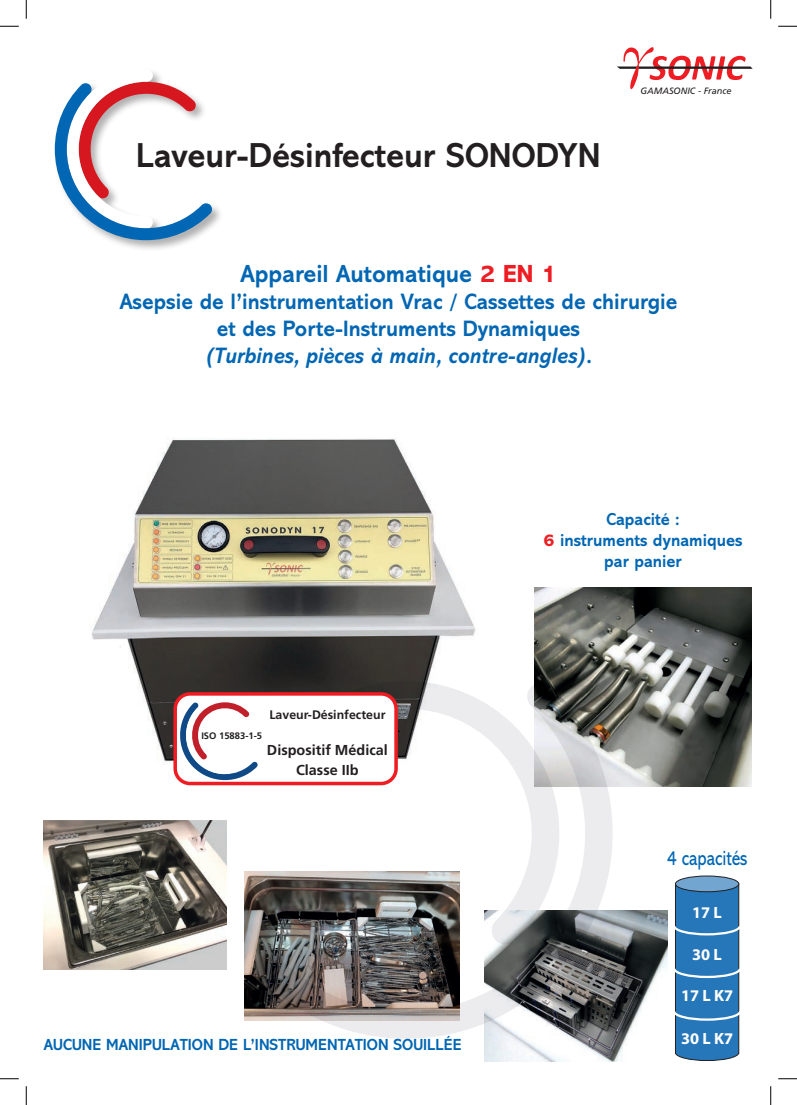
<style>
.page{position:relative;width:797px;height:1105px;background:#fff}
.page>*{position:absolute;margin:0;border:0;box-sizing:border-box;transform-origin:0 0}
.t1{font:700 35px "Abadi MT Pro";color:#231f20;scale:.95 1}
.t2{font:700 25px "Abadi MT Pro";color:#0166b3;scale:.95 1}
.t3{font:700 22.5px/27px "Abadi MT Pro";color:#0166b3;text-align:center;scale:.95 1}
.t4{font:italic 700 22.5px "Abadi MT Pro";color:#0166b3;scale:.95 1}
.t5{font:21px "Abadi MT Pro";color:#0166b3;scale:.79 1}
.t6{font:700 17.5px/21px "Abadi MT Pro";color:#0166b3;text-align:center;scale:.95 1}
.t7{font:700 16.38px "Myriad Pro";color:#fff}
.t8{font:700 16.25px "Abadi MT Pro";color:#0166b3;scale:.95 1}
.t9{font:700 14.38px/19.4px "Frutiger";color:#231f20;text-align:center}
.t10{font:700 12.38px "Frutiger";color:#231f20}
.t11{font:700 9.38px "Frutiger";color:#231f20}
.t12{font:italic 9.12px "Frutiger LT Std";color:#231f20}
.s1{font-weight:800;color:#ee1d23}
</style>
<div class="page">
<svg style="left:617px;top:47px;width:135px;height:42px"></svg>
<div style="left:53px;top:68px;width:170px;height:184px;background:#231f20;opacity:.35"></div>
<svg style="left:55px;top:70px;width:158px;height:170px"></svg>
<img style="left:91px;top:438px;width:385px;height:327px">
<img style="left:534px;top:588px;width:218px;height:198px">
<img style="left:44px;top:821px;width:182px;height:148px">
<img style="left:244px;top:872px;width:12px;height:148px">
<img style="left:485px;top:910px;width:183px;height:151px">
<svg style="left:256px;top:683px;width:356px;height:356px"></svg>
<div style="left:675px;top:876px;width:63px;height:16px;background:#72a5d0;border-radius:50%"></div>
<div style="left:675px;top:876px;width:64px;height:16px;border:1px solid #231f20;border-radius:50%"></div>
<svg style="left:675px;top:884px;width:65px;height:177px;background:#357db8"></svg>
<div style="left:175px;top:694px;width:221px;height:89px;background:#fff;border-radius:15px"></div>
<div style="left:173px;top:692px;width:225px;height:93px;border:4px solid #ee1d23;border-radius:15px"></div>
<svg style="left:176px;top:696px;width:82px;height:88px"></svg>
<svg style="left:0;top:25px;width:19px;height:2px"></svg>
<svg style="left:778px;top:25px;width:19px;height:2px"></svg>
<svg style="left:0;top:1078px;width:19px;height:1px"></svg>
<svg style="left:778px;top:1078px;width:19px;height:1px"></svg>
<svg style="left:25px;top:0;width:2px;height:19px"></svg>
<svg style="left:25px;top:1086px;width:2px;height:19px"></svg>
<svg style="left:770px;top:0;width:1px;height:19px"></svg>
<svg style="left:770px;top:1086px;width:1px;height:19px"></svg>
<h1 class="t1" style="left:136px;top:135px;width:490px">Laveur-Désinfecteur SONODYN</h1>
<p class="t12" style="left:640px;top:86px;width:93px">GAMASONIC - France</p>
<p class="t2" style="left:240px;top:259px;width:334px">Appareil Automatique <span class="s1">2 EN 1</span></p>
<p class="t3" style="left:120px;top:288px;width:588px">Asepsie de l’instrumentation Vrac / Cassettes de chirurgie et des Porte-Instruments Dynamiques</p>
<p class="t4" style="left:205px;top:343px;width:409px">(Turbines, pièces à main, contre-angles).</p>
<p class="t10" style="left:269px;top:708px;width:117px">Laveur-Désinfecteur</p>
<p class="t9" style="left:267px;top:741px;width:122px">Dispositif Médical<br>Classe IIb</p>
<p class="t11" style="left:201px;top:730px;width:62px">ISO 15883-1-5</p>
<p class="t8" style="left:44px;top:1035px;width:441px">AUCUNE MANIPULATION DE L’INSTRUMENTATION SOUILLÉE</p>
<p class="t6" style="left:543px;top:508px;width:211px">Capacité :<br><span class="s1">6</span> instruments dynamiques par panier</p>
<p class="t5" style="left:667px;top:847px;width:103px">4 capacités</p>
<p class="t7" style="left:692px;top:902px;width:31px">17 L</p>
<p class="t7" style="left:692px;top:944px;width:31px">30 L</p>
<p class="t7" style="left:681px;top:984px;width:54px">17 L K7</p>
<p class="t7" style="left:681px;top:1027px;width:54px">30 L K7</p>
</div>
